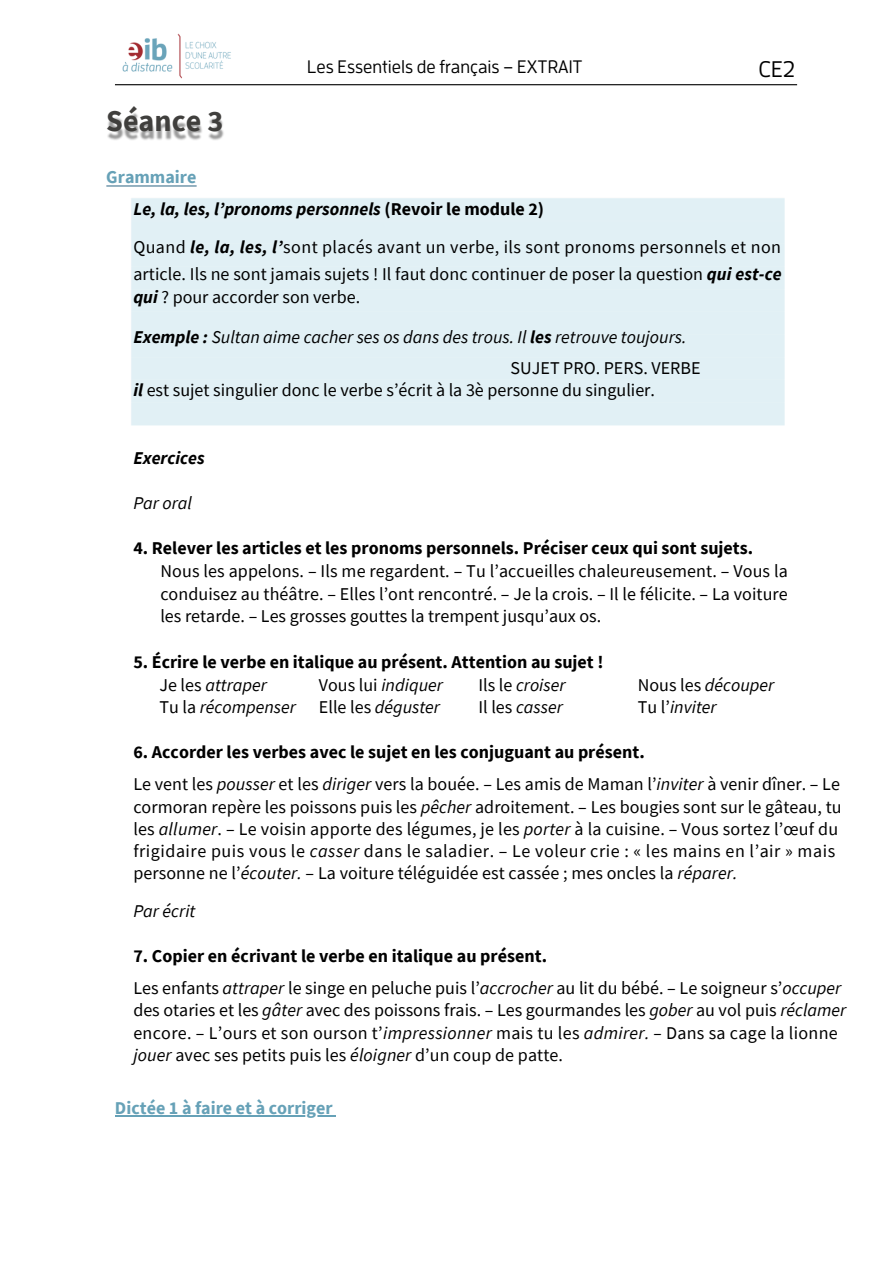
<style>
.page{position:relative;width:894px;height:1264px;background:#fff}
.page>*{position:absolute;margin:0;border:0;box-sizing:border-box;transform-origin:0 0}
.t1{font:700 30px "Source Sans Pro";color:#403f3d}
.t2{font:500 22.5px "Enzo OT";color:#000}
.t3{font:18px "Source Sans Pro";letter-spacing:.005em;color:#000}
.t4{font:700 18px "Source Sans Pro";color:#000}
.t5{font:italic 18px "Source Sans Pro";color:#000}
.t6{font:18px "Source Sans Pro";letter-spacing:.03em;color:#000}
.t7{font:18px "Source Sans Pro";letter-spacing:.025em;color:#000}
.t8{font:italic 700 18px "Source Sans Pro";color:#000}
.t9{font:700 18px "Source Sans Pro";color:#66a1b7}
.t10{font:500 18px "Enzo OT";color:#000}
.s1{font-style:normal}
.s2{font-weight:700;font-style:italic}
.s3{font-weight:700}
.s4{font-style:italic}
</style>
<div class="page">
<img style="left:107px;top:113px;width:117px;height:27px">
<hr style="left:115px;top:1115px;width:217px;height:1px;background:#66a1b7">
<img style="left:122px;top:33px;width:109px;height:46px">
<hr style="left:115px;top:84px;width:681px;height:1px;background:#000">
<p class="t1" style="left:106px;top:102px;width:118px">Séance 3</p>
<p class="t10" style="left:307px;top:55px;width:277px">Les Essentiels de français – EXTRAIT</p>
<p class="t2" style="left:758px;top:56px;width:38px">CE2</p>
<p class="t9" style="left:106px;top:165px;width:92px">Grammaire</p>
<h4 class="t8" style="left:133px;top:197px;width:412px">Le, la, les, l’pronoms personnels <span class="s1">(Revoir le module 2)</span></h4>
<h2 class="t7" style="left:133px;top:235px;width:649px">Quand <span class="s2">le, la, les, l’</span>sont placés avant un verbe, ils sont pronoms personnels et non</h2>
<h1 class="t3" style="left:133px;top:262px;width:649px">article. Ils ne sont jamais sujets ! Il faut donc continuer de poser la question <span class="s2">qui est-ce</span></h1>
<p class="t3" style="left:133px;top:285px;width:228px"><span class="s2">qui</span> ? pour accorder son verbe.</p>
<p class="t5" style="left:133px;top:325px;width:554px"><span class="s3">Exemple :</span> Sultan aime cacher ses os dans des trous. Il <span class="s3">les</span> retrouve toujours.</p>
<h4 class="t3" style="left:510px;top:356px;width:191px">SUJET PRO. PERS. VERBE</h4>
<p class="t3" style="left:133px;top:378px;width:523px"><span class="s2">il</span> est sujet singulier donc le verbe s’écrit à la 3è personne du singulier.</p>
<h3 class="t8" style="left:133px;top:446px;width:73px">Exercices</h3>
<h3 class="t5" style="left:133px;top:491px;width:60px">Par oral</h3>
<h3 class="t4" style="left:133px;top:536px;width:621px">4. Relever les articles et les pronoms personnels. Préciser ceux qui sont sujets.</h3>
<p class="t3" style="left:160px;top:559px;width:629px">Nous les appelons. – Ils me regardent. – Tu l’accueilles chaleureusement. – Vous la</p>
<p class="t3" style="left:160px;top:582px;width:628px">conduisez au théâtre. – Elles l’ont rencontré. – Je la crois. – Il le félicite. – La voiture</p>
<p class="t3" style="left:160px;top:604px;width:442px">les retarde. – Les grosses gouttes la trempent jusqu’aux os.</p>
<p class="t4" style="left:133px;top:650px;width:471px">5. Écrire le verbe en italique au présent. Attention au sujet !</p>
<p class="t5" style="left:159px;top:672px;width:109px"><span class="s1">Je les</span> attraper</p>
<p class="t5" style="left:159px;top:695px;width:138px"><span class="s1">Tu la</span> récompenser</p>
<h4 class="t5" style="left:637px;top:672px;width:138px"><span class="s1">Nous les</span> découper</h4>
<p class="t5" style="left:637px;top:695px;width:80px"><span class="s1">Tu l’</span>inviter</p>
<p class="t4" style="left:133px;top:740px;width:512px">6. Accorder les verbes avec le sujet en les conjuguant au présent.</p>
<p class="t3" style="left:133px;top:772px;width:708px">Le vent les <span class="s4">pousser</span> et les <span class="s4">diriger</span> vers la bouée. – Les amis de Maman l’<span class="s4">inviter</span> à venir dîner. – Le</p>
<p class="t3" style="left:133px;top:795px;width:709px">cormoran repère les poissons puis les <span class="s4">pêcher</span> adroitement. – Les bougies sont sur le gâteau, tu</p>
<p class="t3" style="left:133px;top:817px;width:706px">les <span class="s4">allumer</span>. – Le voisin apporte des légumes, je les <span class="s4">porter</span> à la cuisine. – Vous sortez l’œuf du</p>
<p class="t6" style="left:133px;top:839px;width:703px">frigidaire puis vous le <span class="s4">casser</span> dans le saladier. – Le voleur crie : « les mains en l’air » mais</p>
<p class="t3" style="left:133px;top:861px;width:605px">personne ne l’<span class="s4">écouter.</span> – La voiture téléguidée est cassée ; mes oncles la <span class="s4">réparer.</span></p>
<p class="t5" style="left:133px;top:899px;width:64px">Par écrit</p>
<p class="t4" style="left:133px;top:944px;width:415px">7. Copier en écrivant le verbe en italique au présent.</p>
<h4 class="t3" style="left:133px;top:976px;width:709px">Les enfants <span class="s4">attraper</span> le singe en peluche puis l’<span class="s4">accrocher</span> au lit du bébé. – Le soigneur s’<span class="s4">occuper</span></h4>
<p class="t3" style="left:133px;top:998px;width:714px">des otaries et les <span class="s4">gâter</span> avec des poissons frais. – Les gourmandes les <span class="s4">gober</span> au vol puis <span class="s4">réclamer</span></p>
<p class="t3" style="left:133px;top:1021px;width:705px">encore. – L’ours et son ourson t’<span class="s4">impressionner</span> mais tu les <span class="s4">admirer. –</span> Dans sa cage la lionne</p>
<p class="t3" style="left:133px;top:1043px;width:431px"><span class="s4">jouer</span> avec ses petits puis les <span class="s4">éloigner</span> d’un coup de patte.</p>
<p class="t9" style="left:115px;top:1096px;width:219px">Dictée 1 à faire et à corriger</p>
<p class="t5" style="left:319px;top:672px;width:125px"><span class="s1">Vous lui</span> indiquer</p>
<p class="t5" style="left:319px;top:695px;width:123px"><span class="s1">Elle les</span> déguster</p>
<p class="t5" style="left:478px;top:672px;width:89px"><span class="s1">Ils le</span> croiser</p>
<p class="t5" style="left:478px;top:695px;width:86px"><span class="s1">Il les</span> casser</p>
</div>
